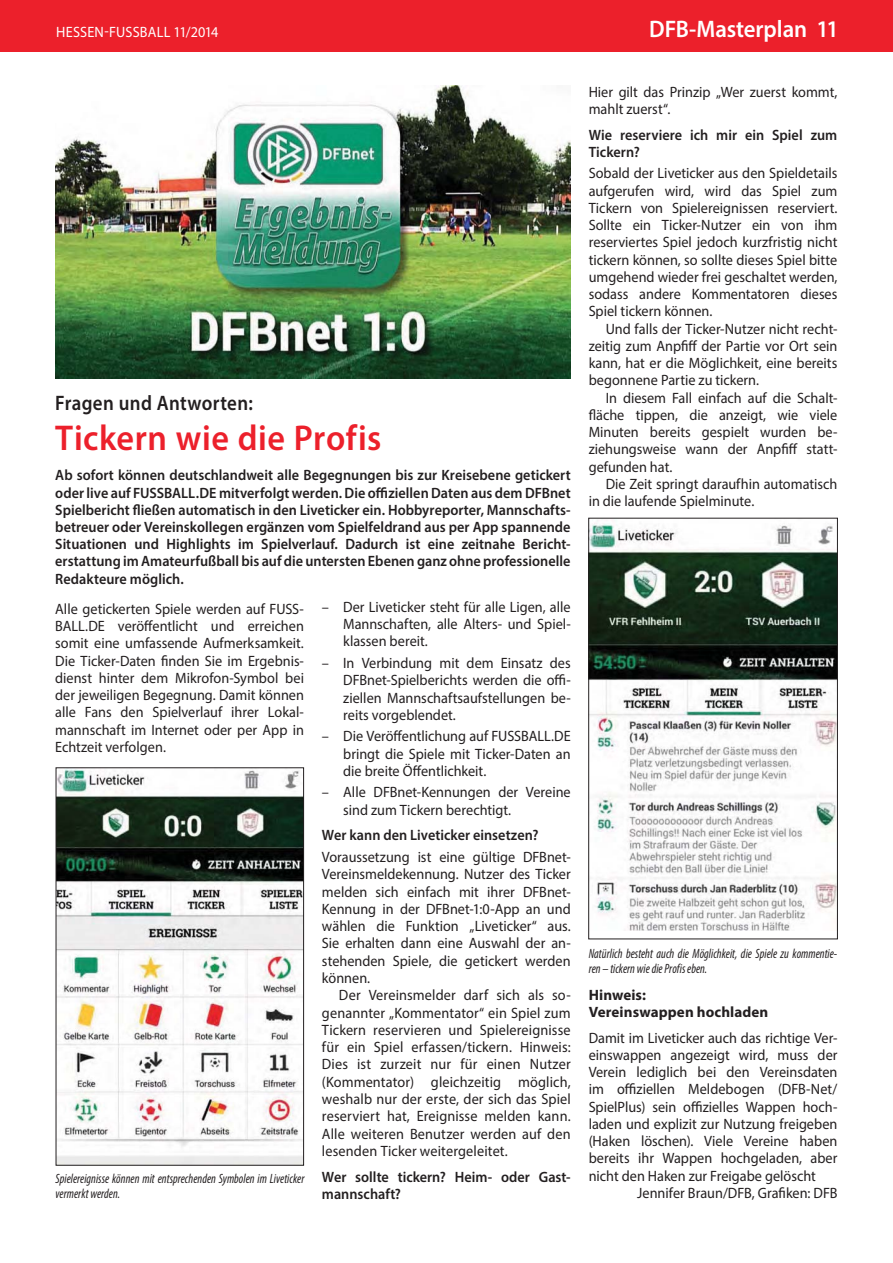
<style>
.page{position:relative;width:893px;height:1263px;background:#fff}
.page>*{position:absolute;margin:0;border:0;box-sizing:border-box;transform-origin:0 0}
.t1{font:600 36px "Myriad Pro";letter-spacing:.015em;color:#ec202b;scale:.95 1}
.t2{font:600 24px "Myriad Pro";color:#fff;scale:.95 1}
.t3{font:600 21px "Myriad Pro";letter-spacing:.02em;color:#231f20;scale:.9 1}
.t4{font:15px/17.2px "Myriad Pro";color:#231f20;text-align:justify;scale:.95 1}
.t5{font:600 15px/17.2px "Myriad Pro";color:#231f20;scale:.95 1}
.t6{font:700 15px/17.2px "Myriad Pro";letter-spacing:.005em;color:#231f20}
.t7{font:15px "Myriad Pro";letter-spacing:.01em;color:#fff;scale:.95 1}
.t8{font:italic condensed 13.5px/15px "Myriad Pro";letter-spacing:.005em;color:#231f20;scale:.9 1}
</style>
<div class="page">
<div style="left:0;top:0;width:893px;height:51px;background:#ec202b"></div>
<img style="left:58px;top:769px;width:244px;height:395px">
<div style="left:56px;top:767px;width:248px;height:399px;border:1px solid #231f20"></div>
<img style="left:55px;top:85px;width:516px;height:294px">
<img style="left:590px;top:520px;width:246px;height:411px">
<div style="left:588px;top:518px;width:250px;height:421px;border:1px solid #231f20"></div>
<p class="t7" style="left:56px;top:26px;width:172px">HESSEN-FUSSBALL 11/2014</p>
<h2 class="t2" style="left:649px;top:20px;width:201px">DFB-Masterplan 11</h2>
<h3 class="t3" style="left:55px;top:395px;width:221px">Fragen und Antworten:</h3>
<h1 class="t1" style="left:55px;top:424px;width:345px">Tickern wie die Profis</h1>
<p class="t5" style="left:55px;top:468px;width:544px;text-align:justify">Ab sofort können deutschlandweit alle Begegnungen bis zur Kreisebene getickert oder live auf FUSSBALL.DE mitverfolgt werden. Die offiziellen Daten aus dem DFBnet Spielbericht fließen automatisch in den Liveticker ein. Hobbyreporter, Mannschafts&shy;betreuer oder Vereinskollegen ergänzen vom Spielfeldrand aus per App spannende Situationen und Highlights im Spielverlauf. Dadurch ist eine zeitnahe Bericht&shy;erstattung im Amateurfußball bis auf die untersten Ebenen ganz ohne professionelle Redakteure möglich.</p>
<p class="t4" style="left:55px;top:601px;width:263px">Alle getickerten Spiele werden auf FUSS-BALL.DE veröffentlicht und erreichen somit eine umfassende Aufmerksamkeit.<br>Die Ticker-Daten finden Sie im Ergebnis&shy;dienst hinter dem Mikrofon-Symbol bei der jeweiligen Begegnung. Damit können alle Fans den Spielverlauf ihrer Lokal&shy;mannschaft im Internet oder per App in Echtzeit verfolgen.</p>
<p class="t4" style="left:343px;top:599px;width:241px;text-indent:-21px">– Der Liveticker steht für alle Ligen, alle Mannschaften, alle Alters- und Spiel&shy;klassen bereit.</p>
<p class="t4" style="left:343px;top:655px;width:241px;text-indent:-21px">– In Verbindung mit dem Einsatz des DFBnet-Spielberichts werden die offi&shy;ziellen Mannschaftsaufstellungen be&shy;reits vorgeblendet.</p>
<p class="t4" style="left:343px;top:729px;width:241px;text-indent:-21px">– Die Veröffentlichung auf FUSSBALL.DE bringt die Spiele mit Ticker-Daten an die breite Öffentlichkeit.</p>
<p class="t4" style="left:343px;top:785px;width:241px;text-indent:-21px">– Alle DFBnet-Kennungen der Vereine sind zum Tickern berechtigt.</p>
<p class="t5" style="left:322px;top:828px;width:229px">Wer kann den Liveticker einsetzen?</p>
<p class="t4" style="left:322px;top:849px;width:263px">Voraussetzung ist eine gültige DFBnet-Vereinsmeldekennung. Nutzer des Ticker melden sich einfach mit ihrer DFBnet-Kennung in der DFBnet-1:0-App an und wählen die Funktion „Liveticker“ aus.<br>Sie erhalten dann eine Auswahl der an&shy;stehenden Spiele, die getickert werden können.</p>
<p class="t4" style="left:322px;top:988px;width:263px;text-indent:17px">Der Vereinsmelder darf sich als so&shy;genannter „Kommentator“ ein Spiel zum Tickern reservieren und Spielereignisse für ein Spiel erfassen/tickern. Hinweis:<br>Dies ist zurzeit nur für einen Nutzer (Kommentator) gleichzeitig möglich, weshalb nur der erste, der sich das Spiel reserviert hat, Ereignisse melden kann.<br>Alle weiteren Benutzer werden auf den lesenden Ticker weitergeleitet.</p>
<p class="t5" style="left:322px;top:1169px;width:263px">Wer sollte tickern? Heim- oder Gast&shy;mannschaft?</p>
<p class="t8" style="left:56px;top:1172px;width:278px">Spielereignisse können mit entsprechenden Symbolen im Liveticker vermerkt werden.</p>
<p class="t4" style="left:589px;top:84px;width:263px">Hier gilt das Prinzip „Wer zuerst kommt, mahlt zuerst“.</p>
<p class="t5" style="left:589px;top:127px;width:263px">Wie reserviere ich mir ein Spiel zum<br>Tickern?</p>
<p class="t4" style="left:589px;top:166px;width:263px">Sobald der Liveticker aus den Spieldetails aufgerufen wird, wird das Spiel zum Tickern von Spielereignissen reserviert.<br>Sollte ein Ticker-Nutzer ein von ihm reserviertes Spiel jedoch kurzfristig nicht tickern können, so sollte dieses Spiel bitte umgehend wieder frei geschaltet werden, sodass andere Kommentatoren dieses Spiel tickern können.</p>
<p class="t4" style="left:589px;top:321px;width:263px;text-indent:17px">Und falls der Ticker-Nutzer nicht recht&shy;zeitig zum Anpfiff der Partie vor Ort sein kann, hat er die Möglichkeit, eine bereits begonnene Partie zu tickern.</p>
<p class="t4" style="left:589px;top:390px;width:263px;text-indent:17px">In diesem Fall einfach auf die Schalt&shy;fläche tippen, die anzeigt, wie viele Minuten bereits gespielt wurden be&shy;ziehungsweise wann der Anpfiff statt&shy;gefunden hat.</p>
<p class="t4" style="left:589px;top:476px;width:263px;text-indent:17px">Die Zeit springt daraufhin automatisch in die laufende Spielminute.</p>
<p class="t8" style="left:589px;top:947px;width:278px">Natürlich besteht auch die Möglichkeit, die Spiele zu kommentie&shy;ren – tickern wie die Profis eben.</p>
<p class="t6" style="left:589px;top:987px;width:181px">Hinweis:<br>Vereinswappen hochladen</p>
<p class="t4" style="left:589px;top:1030px;width:263px">Damit im Liveticker auch das richtige Ver&shy;einswappen angezeigt wird, muss der Verein lediglich bei den Vereinsdaten im offiziellen Meldebogen (DFB-Net/ SpielPlus) sein offizielles Wappen hoch&shy;laden und explizit zur Nutzung freigeben (Haken löschen). Viele Vereine haben bereits ihr Wappen hochgeladen, aber nicht den Haken zur Freigabe gelöscht</p>
<p class="t4" style="left:637px;top:1185px;width:212px">Jennifer Braun/DFB, Grafiken: DFB</p>
</div>
